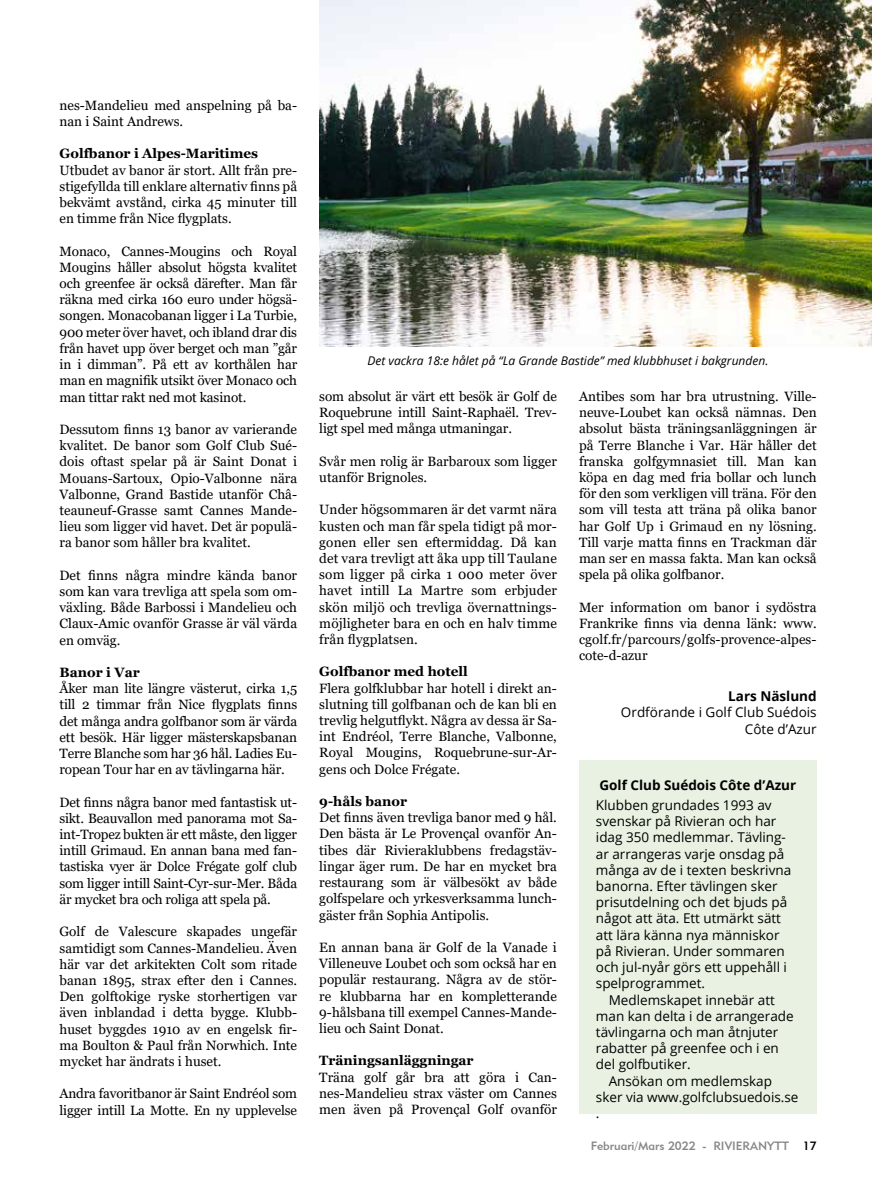
<style>
.page{position:relative;width:872px;height:1191px;background:#fff}
.page>*{position:absolute;margin:0;border:0;box-sizing:border-box;transform-origin:0 0}
.t1{font:13.5px/16.2px "Georgia";color:#000;text-align:justify}
.t2{font:13.5px/16.2px "Open Sans";color:#000;text-align:right}
.t3{font:700 13.5px "Georgia";color:#000}
.t4{font:700 13.5px "Open Sans";color:#000}
.t5{font:italic 12px "Open Sans";color:#000}
.t6{font:12px "Geometric 415 BT Medium A";color:#878787}
.s1{color:#000}
</style>
<div class="page">
<div style="left:579px;top:760px;width:237px;height:354px;background:#e9f1e2"></div>
<img style="left:319px;top:0;width:553px;height:347px">
<p class="t1" style="left:60px;top:97px;width:239px">nes-Mandelieu med anspelning på ba&shy;nan i Saint Andrews.</p>
<p class="t3" style="left:60px;top:145px;width:200px">Golfbanor i Alpes-Maritimes</p>
<p class="t1" style="left:60px;top:162px;width:239px">Utbudet av banor är stort. Allt från pre&shy;stigefyllda till enklare alternativ finns på bekvämt avstånd, cirka 45 minuter till en timme från Nice flygplats.</p>
<p class="t1" style="left:60px;top:243px;width:239px">Monaco, Cannes-Mougins och Royal Mougins håller absolut högsta kvalitet och greenfee är också därefter. Man får räkna med cirka 160 euro under högsä&shy;songen. Monacobanan ligger i La Turbie, 900 meter över havet, och ibland drar dis från havet upp över berget och man ”går in i dimman”. På ett av korthålen har man en magnifik utsikt över Monaco och man tittar rakt ned mot kasinot.</p>
<p class="t1" style="left:60px;top:421px;width:239px">Dessutom finns 13 banor av varierande kvalitet. De banor som Golf Club Sué&shy;dois oftast spelar på är Saint Donat i Mouans-Sartoux, Opio-Valbonne nära Valbonne, Grand Bastide utanför Châ&shy;teauneuf-Grasse samt Cannes Mande&shy;lieu som ligger vid havet. Det är populä&shy;ra banor som håller bra kvalitet.</p>
<p class="t1" style="left:60px;top:567px;width:239px">Det finns några mindre kända banor som kan vara trevliga att spela som om&shy;växling. Både Barbossi i Mandelieu och Claux-Amic ovanför Grasse är väl värda en omväg.</p>
<p class="t3" style="left:60px;top:663px;width:82px">Banor i Var</p>
<p class="t1" style="left:60px;top:680px;width:239px">Åker man lite längre västerut, cirka 1,5 till 2 timmar från Nice flygplats finns det många andra golfbanor som är värda ett besök. Här ligger mästerskapsbanan Terre Blanche som har 36 hål. Ladies Eu&shy;ropean Tour har en av tävlingarna här.</p>
<p class="t1" style="left:60px;top:794px;width:239px">Det finns några banor med fantastisk ut&shy;sikt. Beauvallon med panorama mot Sa&shy;int-Tropez bukten är ett måste, den ligger intill Grimaud. En annan bana med fan&shy;tastiska vyer är Dolce Frégate golf club som ligger intill Saint-Cyr-sur-Mer. Båda är mycket bra och roliga att spela på.</p>
<p class="t1" style="left:60px;top:923px;width:239px">Golf de Valescure skapades ungefär samtidigt som Cannes-Mandelieu. Även här var det arkitekten Colt som ritade banan 1895, strax efter den i Cannes.<br>Den golftokige ryske storhertigen var även inblandad i detta bygge. Klubb&shy;huset byggdes 1910 av en engelsk fir&shy;ma Boulton &amp; Paul från Norwhich. Inte mycket har ändrats i huset.</p>
<p class="t1" style="left:60px;top:1085px;width:239px">Andra favoritbanor är Saint Endréol som ligger intill La Motte. En ny upplevelse</p>
<p class="t5" style="left:367px;top:352px;width:402px">Det vackra 18:e hålet på “La Grande Bastide” med klubbhuset i bakgrunden.</p>
<p class="t1" style="left:319px;top:388px;width:239px">som absolut är värt ett besök är Golf de Roquebrune intill Saint-Raphaël. Trev&shy;ligt spel med många utmaningar.</p>
<p class="t1" style="left:319px;top:453px;width:239px">Svår men rolig är Barbaroux som ligger utanför Brignoles.</p>
<p class="t1" style="left:319px;top:502px;width:239px">Under högsommaren är det varmt nära kusten och man får spela tidigt på mor&shy;gonen eller sen eftermiddag. Då kan det vara trevligt att åka upp till Taulane som ligger på cirka 1 000 meter över havet intill La Martre som erbjuder skön miljö och trevliga övernattnings&shy;möjligheter bara en och en halv timme från flygplatsen.</p>
<p class="t3" style="left:319px;top:663px;width:150px">Golfbanor med hotell</p>
<p class="t1" style="left:319px;top:680px;width:239px">Flera golfklubbar har hotell i direkt an&shy;slutning till golfbanan och de kan bli en trevlig helgutflykt. Några av dessa är Sa&shy;int Endréol, Terre Blanche, Valbonne, Royal Mougins, Roquebrune-sur-Ar&shy;gens och Dolce Frégate.</p>
<p class="t3" style="left:319px;top:792px;width:89px">9-håls banor</p>
<p class="t1" style="left:319px;top:809px;width:239px">Det finns även trevliga banor med 9 hål.<br>Den bästa är Le Provençal ovanför An&shy;tibes där Rivieraklubbens fredagstäv&shy;lingar äger rum. De har en mycket bra restaurang som är välbesökt av både golfspelare och yrkesverksamma lunch&shy;gäster från Sophia Antipolis.</p>
<p class="t1" style="left:319px;top:939px;width:239px">En annan bana är Golf de la Vanade i Villeneuve Loubet och som också har en populär restaurang. Några av de stör&shy;re klubbarna har en kompletterande 9-hålsbana till exempel Cannes-Mande&shy;lieu och Saint Donat.</p>
<p class="t3" style="left:319px;top:1052px;width:156px">Träningsanläggningar</p>
<p class="t1" style="left:319px;top:1069px;width:239px">Träna golf går bra att göra i Can&shy;nes-Mandelieu strax väster om Cannes men även på Provençal Golf ovanför</p>
<p class="t1" style="left:579px;top:388px;width:239px">Antibes som har bra utrustning. Ville&shy;neuve-Loubet kan också nämnas. Den absolut bästa träningsanläggningen är på Terre Blanche i Var. Här håller det franska golfgymnasiet till. Man kan köpa en dag med fria bollar och lunch för den som verkligen vill träna. För den som vill testa att träna på olika banor har Golf Up i Grimaud en ny lösning.<br>Till varje matta finns en Trackman där man ser en massa fakta. Man kan också spela på olika golfbanor.</p>
<p class="t1" style="left:579px;top:599px;width:239px">Mer information om banor i sydöstra Frankrike finns via denna länk: www. cgolf.fr/parcours/golfs-provence-alpes&shy;cote-d-azur</p>
<p class="t4" style="left:728px;top:686px;width:90px">Lars Näslund</p>
<p class="t2" style="left:621px;top:704px;width:197px">Ordförande i Golf Club Suédois<br>Côte d’Azur</p>
<p class="t4" style="left:599px;top:775px;width:198px">Golf Club Suédois Côte d’Azur</p>
<p class="t2" style="left:596px;top:796px;width:197px;text-align:left">Klubben grundades 1993 av svenskar på Rivieran och har idag 350 medlemmar. Tävling&shy;ar arrangeras varje onsdag på många av de i texten beskrivna banorna. Efter tävlingen sker prisutdelning och det bjuds på något att äta. Ett utmärkt sätt att lära känna nya människor på Rivieran. Under sommaren och jul-nyår görs ett uppehåll i spelprogrammet.</p>
<p class="t2" style="left:608px;top:991px;width:168px">Medlemskapet innebär att</p>
<p class="t2" style="left:596px;top:1007px;width:199px">man kan delta i de arrangerade</p>
<p class="t2" style="left:596px;top:1023px;width:184px">tävlingarna och man åtnjuter</p>
<p class="t2" style="left:596px;top:1039px;width:184px">rabatter på greenfee och i en</p>
<p class="t2" style="left:596px;top:1056px;width:96px">del golfbutiker.</p>
<p class="t2" style="left:608px;top:1072px;width:165px">Ansökan om medlemskap</p>
<p class="t2" style="left:596px;top:1088px;width:204px">sker via www.golfclubsuedois.se</p>
<p class="t2" style="left:596px;top:1104px;width:5px">.</p>
<p class="t6" style="left:591px;top:1138px;width:227px">Februari/Mars 2022 - RIVIERANYTT <span class="s1">17</span></p>
</div>
